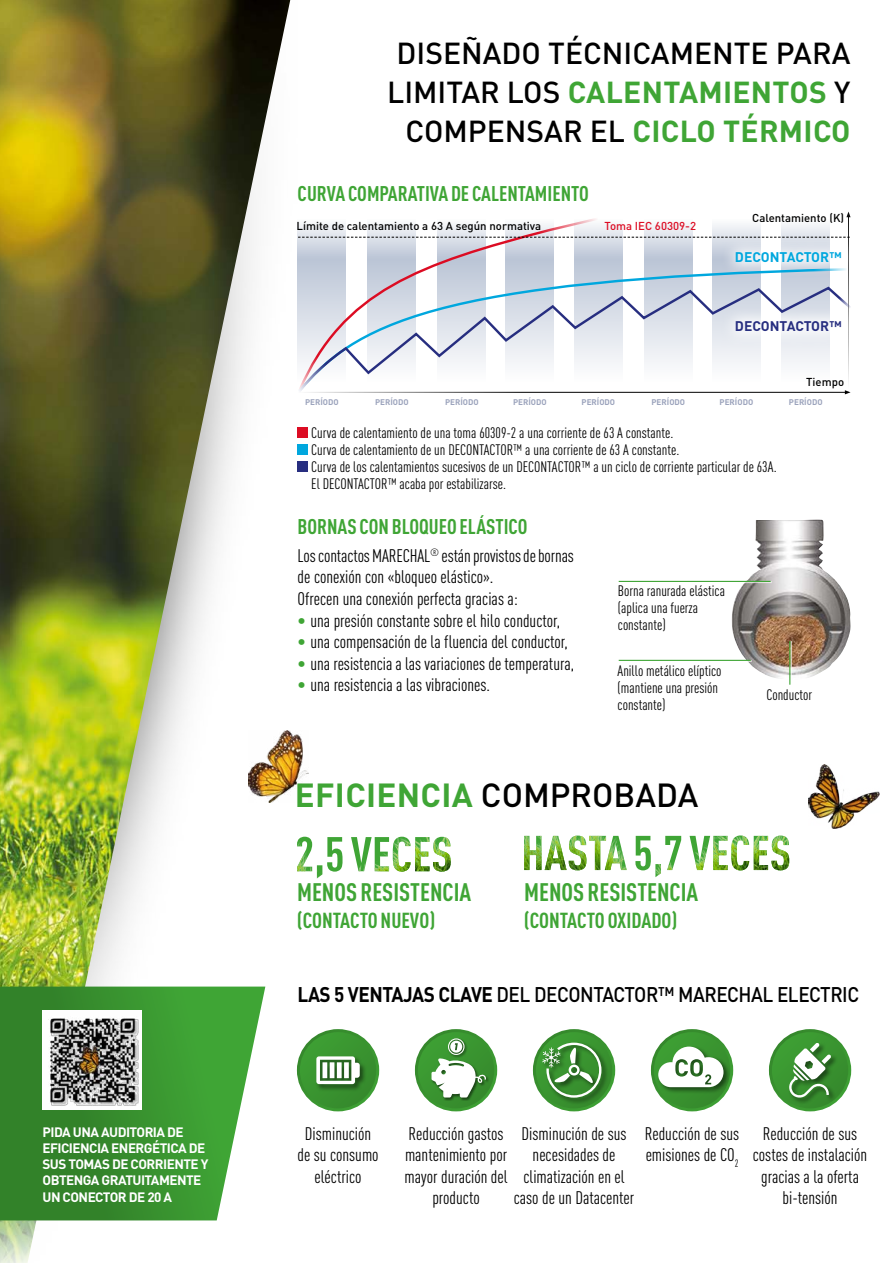
<style>
.page{position:relative;width:893px;height:1263px;background:#fff}
.page>*{position:absolute;margin:0;border:0;box-sizing:border-box;transform-origin:0 0}
.t1{font:700 33px "DIN Pro";letter-spacing:.01em;color:#3fa535}
.t2{font:700 30px/39px "DIN Pro";letter-spacing:.01em;color:#3fa535;text-align:right}
.t3{font:500 30px "DIN";color:#000}
.t4{font:700 25.05px "DIN Cond";color:#3fa535}
.t5{font:700 21.45px "DIN Cond";color:#3fa535}
.t6{font:700 21px "DIN Cond";color:#3fa535}
.t7{font:500 21px "DIN";letter-spacing:-.025em;color:#000;scale:.9 1}
.t8{font:18px/21.6px "DIN Cond";color:#000;text-align:center}
.t9{font:15px/17.1px "DIN Cond";color:#000}
.t10{font:700 13.8px "DIN";color:#00a7de}
.t11{font:700 13.8px "DIN";color:#272e80}
.t12{font:700 13.5px/16.2px "DIN";letter-spacing:-.04em;color:#fff}
.t13{font:500 11.4px "DIN";color:#000}
.t14{font:500 11.4px "DIN";color:#dc0c23}
.t15{font:700 8.1px "DIN";color:#9ba3bc}
.s1{font-family:"DIN";font-weight:500;color:#000}
.s2{color:#3fa535}
.s3{font-weight:700}
</style>
<div class="page">
<img style="left:0;top:0;width:291px;height:1263px">
<img style="left:730px;top:519px;width:121px;height:159px">
<hr style="left:619px;top:660px;width:133px;height:2px;background:#fff">
<hr style="left:619px;top:660px;width:132px;height:1px;background:#3fa535">
<hr style="left:619px;top:581px;width:153px;height:2px;background:#fff">
<hr style="left:619px;top:581px;width:152px;height:1px;background:#3fa535">
<svg style="left:0;top:986px;width:265px;height:234px;background:#4e9d45"></svg>
<hr style="left:789px;top:641px;width:3px;height:44px;background:#fff">
<hr style="left:789px;top:641px;width:1px;height:44px;background:#3fa535">
<div style="left:298px;top:1030px;width:80px;height:80px;background:#3a9530;border-radius:40px"></div>
<div style="left:315px;top:1055px;width:51px;height:36px;background:#000;opacity:.5"></div>
<svg style="left:316px;top:1056px;width:44px;height:28px"></svg>
<div style="left:297px;top:1029px;width:82px;height:82px;border:3px solid #fff;border-radius:50%"></div>
<div style="left:652px;top:1030px;width:80px;height:80px;background:#399330;border-radius:40px"></div>
<div style="left:657px;top:1046px;width:74px;height:48px;background:#000;opacity:.5"></div>
<svg style="left:658px;top:1046px;width:65px;height:41px"></svg>
<div style="left:651px;top:1029px;width:82px;height:82px;border:3px solid #fff;border-radius:50%"></div>
<svg style="left:770px;top:1030px;width:80px;height:80px;background:#399530"></svg>
<div style="left:788px;top:1042px;width:50px;height:63px;background:#000;opacity:.5"></div>
<svg style="left:789px;top:1043px;width:42px;height:55px"></svg>
<div style="left:769px;top:1029px;width:82px;height:82px;border:3px solid #fff;border-radius:50%"></div>
<svg style="left:534px;top:1030px;width:80px;height:80px"></svg>
<div style="left:541px;top:1042px;width:68px;height:63px;background:#000;opacity:.5"></div>
<svg style="left:542px;top:1042px;width:59px;height:56px;background:#5fa058"></svg>
<div style="left:533px;top:1029px;width:82px;height:82px;border:3px solid #fff;border-radius:50%"></div>
<svg style="left:416px;top:1030px;width:80px;height:80px"></svg>
<div style="left:431px;top:1038px;width:58px;height:63px;background:#000;opacity:.5"></div>
<svg style="left:431px;top:1038px;width:55px;height:59px"></svg>
<div style="left:415px;top:1029px;width:82px;height:82px;border:3px solid #fff;border-radius:50%"></div>
<img style="left:809px;top:765px;width:71px;height:63px">
<img style="left:248px;top:730px;width:60px;height:73px">
<div style="left:298px;top:427px;width:10px;height:11px;background:#dc0c23"></div>
<div style="left:298px;top:444px;width:10px;height:11px;background:#00a7de"></div>
<div style="left:298px;top:461px;width:10px;height:11px;background:#272e80"></div>
<img style="left:297px;top:837px;width:154px;height:41px">
<img style="left:524px;top:835px;width:265px;height:42px">
<img style="left:43px;top:1010px;width:99px;height:100px">
<svg style="left:601px;top:224px;width:21px;height:43px"></svg>
<svg style="left:644px;top:224px;width:48px;height:43px;background:#d1d7e2"></svg>
<svg style="left:712px;top:224px;width:48px;height:43px"></svg>
<div style="left:782px;top:217px;width:48px;height:173px;background:linear-gradient(to right,#eff1f5,#eff1f5)"></div>
<hr style="left:848px;top:216px;width:1px;height:176px;background:#000">
<svg style="left:846px;top:212px;width:4px;height:5px"></svg>
<svg style="left:721px;top:238px;width:128px;height:29px"></svg>
<svg style="left:298px;top:218px;width:303px;height:49px"></svg>
<svg style="left:298px;top:267px;width:551px;height:127px"></svg>
<svg style="left:298px;top:285px;width:552px;height:108px"></svg>
<svg style="left:298px;top:237px;width:552px;height:1px"></svg>
<p class="t12" style="left:43px;top:1123px;width:168px">PIDA UNA AUDITORIA DE<br>EFICIENCIA ENERGÉTICA DE<br>SUS TOMAS DE CORRIENTE Y<br>OBTENGA GRATUITAMENTE<br>UN CONECTOR DE 20 A</p>
<h2 class="t3" style="left:397px;top:34px;width:455px">DISEÑADO TÉCNICAMENTE PARA</h2>
<h2 class="t2" style="left:387px;top:71px;width:465px"><span class="s1">LIMITAR LOS</span> CALENTAMIENTOS <span class="s1">Y<br>COMPENSAR EL</span> CICLO TÉRMICO</h2>
<p class="t6" style="left:298px;top:181px;width:293px">CURVA COMPARATIVA DE CALENTAMIENTO</p>
<p class="t13" style="left:296px;top:219px;width:246px">Límite de calentamiento a 63 A según normativa</p>
<p class="t14" style="left:604px;top:219px;width:93px">Toma IEC 60309-2</p>
<p class="t13" style="left:752px;top:211px;width:93px">Calentamiento (K)</p>
<p class="t10" style="left:735px;top:248px;width:109px">DECONTACTOR™</p>
<p class="t11" style="left:735px;top:317px;width:109px">DECONTACTOR™</p>
<p class="t13" style="left:806px;top:375px;width:39px">Tiempo</p>
<p class="t15" style="left:305px;top:397px;width:35px">PERÍODO</p>
<p class="t15" style="left:375px;top:397px;width:35px">PERÍODO</p>
<p class="t15" style="left:445px;top:397px;width:35px">PERÍODO</p>
<p class="t15" style="left:513px;top:397px;width:35px">PERÍODO</p>
<p class="t15" style="left:582px;top:397px;width:35px">PERÍODO</p>
<p class="t15" style="left:651px;top:397px;width:35px">PERÍODO</p>
<p class="t15" style="left:720px;top:397px;width:35px">PERÍODO</p>
<p class="t15" style="left:789px;top:397px;width:35px">PERÍODO</p>
<p class="t9" style="left:311px;top:424px;width:467px">Curva de calentamiento de una toma 60309-2 a una corriente de 63 A constante.<br>Curva de calentamiento de un DECONTACTOR™ a una corriente de 63 A constante.<br>Curva de los calentamientos sucesivos de un DECONTACTOR™ a un ciclo de corriente particular de 63A.<br>El DECONTACTOR™ acaba por estabilizarse.</p>
<p class="t6" style="left:298px;top:513px;width:231px">BORNAS CON BLOQUEO ELÁSTICO</p>
<p class="t8" style="left:298px;top:544px;width:278px;text-align:left">Los contactos MARECHAL<sup>®</sup> están provistos de bornas de conexión con «bloqueo elástico».<br>Ofrecen una conexión perfecta gracias a:</p>
<p class="t8" style="left:298px;top:609px;width:264px"><span class="s2">•</span> una presión constante sobre el hilo conductor,</p>
<p class="t8" style="left:298px;top:631px;width:272px"><span class="s2">•</span> una compensación de la fluencia del conductor,</p>
<p class="t8" style="left:298px;top:652px;width:278px"><span class="s2">•</span> una resistencia a las variaciones de temperatura,</p>
<p class="t8" style="left:298px;top:674px;width:194px"><span class="s2">•</span> una resistencia a las vibraciones.</p>
<p class="t9" style="left:618px;top:582px;width:109px">Borna ranurada elástica (aplica una fuerza constante)</p>
<p class="t9" style="left:618px;top:662px;width:105px">Anillo metálico elíptico (mantiene una presión constante)</p>
<h1 class="t1" style="left:295px;top:773px;width:405px">EFICIENCIA <span class="s1">COMPROBADA</span></h1>
<h3 class="t4" style="left:297px;top:877px;width:176px">MENOS RESISTENCIA</h3>
<p class="t5" style="left:297px;top:907px;width:139px">(CONTACTO NUEVO)</p>
<h3 class="t4" style="left:524px;top:877px;width:176px">MENOS RESISTENCIA</h3>
<p class="t5" style="left:524px;top:907px;width:155px">(CONTACTO OXIDADO)</p>
<p class="t9" style="left:766px;top:686px;width:47px">Conductor</p>
<p class="t7" style="left:298px;top:980px;width:625px"><span class="s3">LAS 5 VENTAJAS CLAVE</span> DEL DECONTACTOR™ MARECHAL ELECTRIC</p>
<p class="t8" style="left:297px;top:1122px;width:83px">Disminución de su consumo eléctrico</p>
<p class="t8" style="left:404px;top:1122px;width:105px">Reducción gastos mantenimiento por mayor duración del producto</p>
<p class="t8" style="left:514px;top:1122px;width:122px">Disminución de sus necesidades de climatización en el caso de un Datacenter</p>
<p class="t8" style="left:645px;top:1122px;width:96px;text-align:left">Reducción de sus emisiones de CO<sub>2</sub></p>
<p class="t8" style="left:753px;top:1122px;width:116px">Reducción de sus costes de instalación gracias a la oferta bi-tensión</p>
</div>
